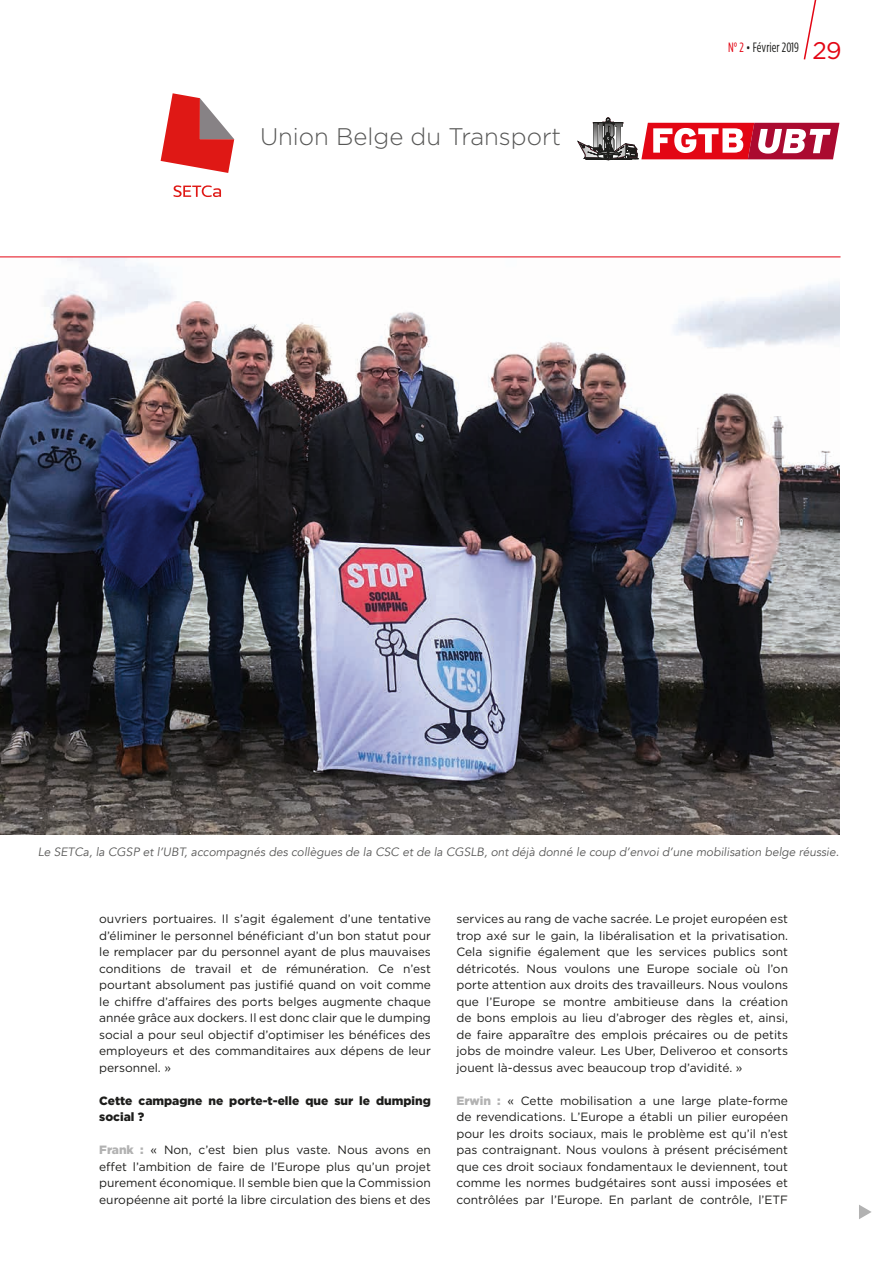
<style>
.page{position:relative;width:893px;height:1263px;background:#fff}
.page>*{position:absolute;margin:0;border:0;box-sizing:border-box;transform-origin:0 0}
.t1{font:300 24px "Gotham";color:#575756}
.t2{font:13.5px "Gotham Condensed";color:#1d1d1b}
.t3{font:12px/16.5px "Gotham";color:#1d1d1b;text-align:justify}
.t4{font:italic 12px "Avenir";color:#575756}
.t5{font:900 12px/16.5px "Gotham";color:#1d1d1b}
.s1{color:#e30614}
.s2{font-size:12.15px}
.s3{font-family:"Gotham";font-size:24px;color:#e30614}
.s4{font-weight:900;color:#b2b2b2}
</style>
<div class="page">
<svg style="left:578px;top:118px;width:261px;height:42px"></svg>
<img style="left:0;top:257px;width:839px;height:577px">
<svg style="left:173px;top:185px;width:48px;height:12px"></svg>
<svg style="left:161px;top:93px;width:73px;height:80px"></svg>
<hr style="left:0;top:256px;width:840px;height:1px;background:#e30614">
<svg style="left:859px;top:1205px;width:13px;height:14px"></svg>
<svg style="left:803px;top:0;width:14px;height:60px"></svg>
<h1 class="t1" style="left:260px;top:121px;width:303px">Union Belge du Transport</h1>
<p class="t2" style="left:728px;top:40px;width:115px"><span class="s1">N° 2</span> <span class="s2">•</span> Février 2019 <span class="s3">29</span></p>
<p class="t4" style="left:38px;top:845px;width:803px">Le SETCa, la CGSP et l’UBT, accompagnés des collègues de la CSC et de la CGSLB, ont déjà donné le coup d’envoi d’une mobilisation belge réussie.</p>
<p class="t3" style="left:99px;top:910px;width:333px">ouvriers portuaires. Il s’agit également d’une tentative d’éliminer le personnel bénéficiant d’un bon statut pour le remplacer par du personnel ayant de plus mauvaises conditions de travail et de rémunération. Ce n’est pourtant absolument pas justifié quand on voit comme le chiffre d’affaires des ports belges augmente chaque année grâce aux dockers. Il est donc clair que le dumping social a pour seul objectif d’optimiser les bénéfices des employeurs et des commanditaires aux dépens de leur personnel. »</p>
<p class="t5" style="left:99px;top:1092px;width:333px">Cette campagne ne porte-t-elle que sur le dumping social ?</p>
<p class="t3" style="left:99px;top:1141px;width:333px"><span class="s4">Frank :</span> « Non, c’est bien plus vaste. Nous avons en effet l’ambition de faire de l’Europe plus qu’un projet purement économique. Il semble bien que la Commission européenne ait porté la libre circulation des biens et des</p>
<p class="t3" style="left:456px;top:910px;width:333px">services au rang de vache sacrée. Le projet européen est trop axé sur le gain, la libéralisation et la privatisation.<br>Cela signifie également que les services publics sont détricotés. Nous voulons une Europe sociale où l’on porte attention aux droits des travailleurs. Nous voulons que l’Europe se montre ambitieuse dans la création de bons emplois au lieu d’abroger des règles et, ainsi, de faire apparaître des emplois précaires ou de petits jobs de moindre valeur. Les Uber, Deliveroo et consorts jouent là-dessus avec beaucoup trop d’avidité. »</p>
<p class="t3" style="left:456px;top:1092px;width:333px"><span class="s4">Erwin :</span> « Cette mobilisation a une large plate-forme de revendications. L’Europe a établi un pilier européen pour les droits sociaux, mais le problème est qu’il n’est pas contraignant. Nous voulons à présent précisément que ces droit sociaux fondamentaux le deviennent, tout comme les normes budgétaires sont aussi imposées et contrôlées par l’Europe. En parlant de contrôle, l’ETF</p>
</div>
